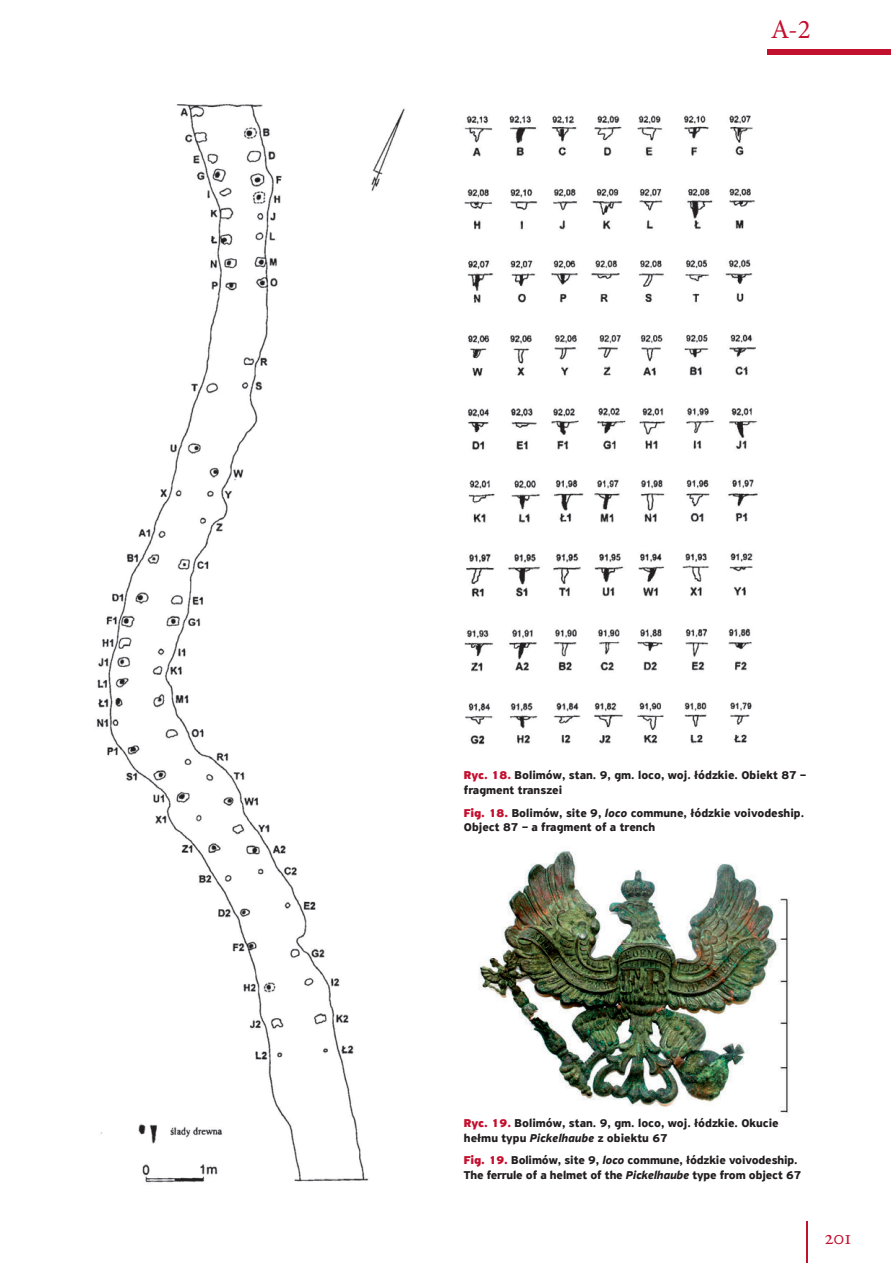
<style>
.page{position:relative;width:891px;height:1263px;background:#fff}
.page>*{position:absolute;margin:0;border:0;box-sizing:border-box;transform-origin:0 0}
.t1{font:27px "Minion Pro";color:#c3102f}
.t2{font:21px "Adobe Garamond Pro";color:#c3102f}
.t3{font:700 12px/14.4px "PF Highway Sans Pro";color:#231f20}
.s1{font-weight:900;color:#c3102f}
.s2{font-style:italic}
</style>
<div class="page">
<div style="left:767px;top:50px;width:124px;height:5px;background:#c3102f"></div>
<hr style="left:806px;top:1221px;width:1px;height:42px;background:#c3102f">
<img style="left:96px;top:103px;width:309px;height:1080px">
<img style="left:479px;top:850px;width:310px;height:263px">
<img style="left:464px;top:115px;width:294px;height:630px">
<h1 class="t1" style="left:771px;top:13px;width:42px">A-2</h1>
<h1 class="t1" style="left:789px;top:13px;width:14px">1</h1>
<p class="t3" style="left:464px;top:768px;width:344px"><span class="s1">Ryc. 18.</span> Bolimów, stan. 9, gm. loco, woj. łódzkie. Obiekt 87 – fragment transzei</p>
<p class="t3" style="left:464px;top:805px;width:342px"><span class="s1">Fig. 18.</span> Bolimów, site 9, <span class="s2">loco</span> commune, łódzkie voivodeship.<br>Object 87 – a fragment of a trench</p>
<p class="t3" style="left:464px;top:1116px;width:316px"><span class="s1">Ryc. 19.</span> Bolimów, stan. 9, gm. loco, woj. łódzkie. Okucie hełmu typu <span class="s2">Pickelhaube</span> z obiektu 67</p>
<p class="t3" style="left:464px;top:1153px;width:339px"><span class="s1">Fig. 19.</span> Bolimów, site 9, <span class="s2">loco</span> commune, łódzkie voivodeship.<br>The ferrule of a helmet of the <span class="s2">Pickelhaube</span> type from object 67</p>
<h2 class="t2" style="left:824px;top:1224px;width:28px">201</h2>
</div>
